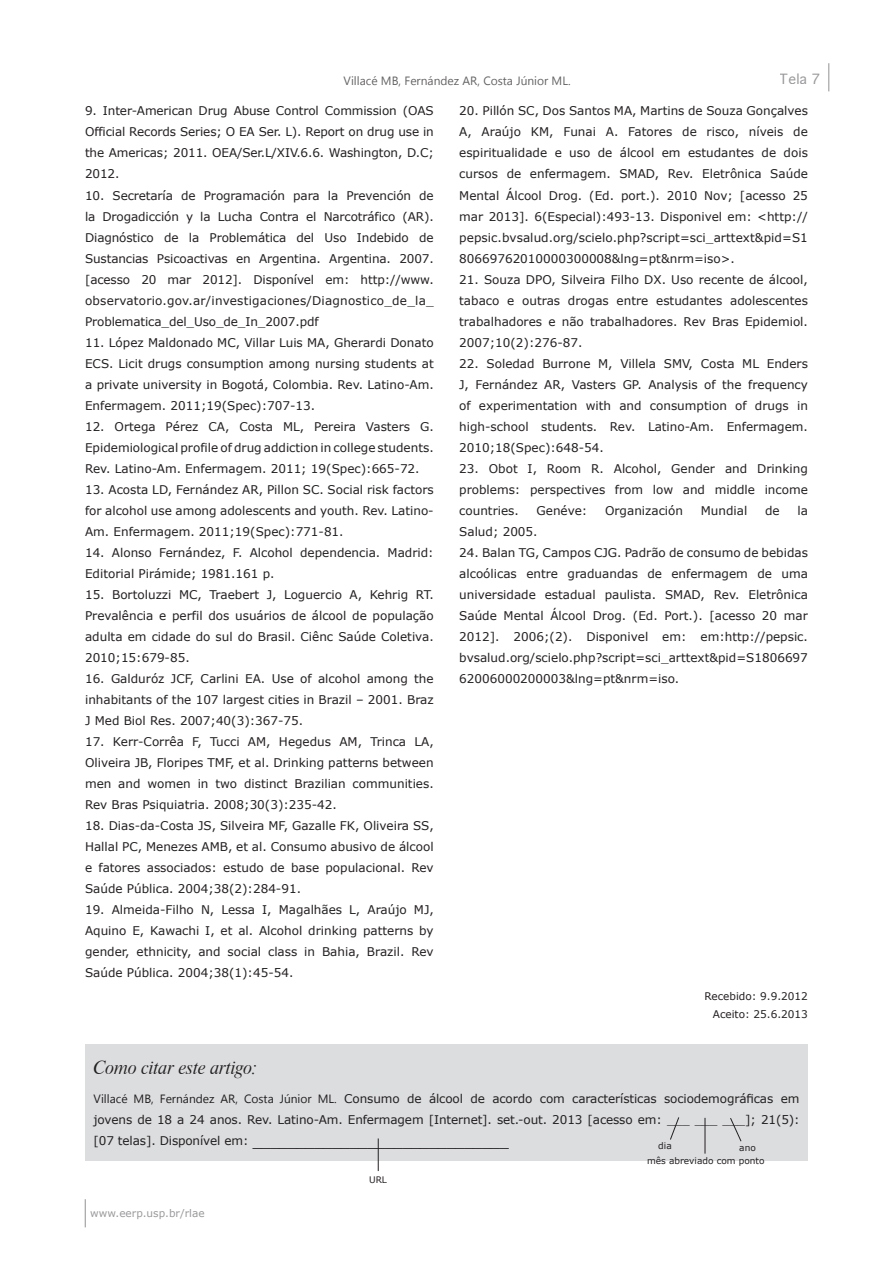
<style>
.page{position:relative;width:893px;height:1263px;background:#fff}
.page>*{position:absolute;margin:0;border:0;box-sizing:border-box;transform-origin:0 0}
.t1{font:18px "Times New Roman";color:#231f20}
.t2{font:18px "Dutch 801 BT Italic Headline";color:#231f20}
.t3{font:13.5px "Geneva";color:#6c6d70}
._18__Referências{font:12px/21px "Verdana";color:#231f20;text-align:justify}
.t4{font:12px "Segoe UI";color:#231f20}
.t5{font:10.5px/18px "Verdana";color:#231f20;text-align:right}
.t6{font:10.5px "Verdana";color:#6c6d70}
._18__Referências-2{font:9px "Verdana";color:#231f20}
.s1{font-family:"Segoe UI"}
.s2{font-family:"Verdana";font-size:12px}
</style>
<div class="page">
<svg style="left:85px;top:1199px;width:1px;height:28px"></svg>
<svg style="left:828px;top:63px;width:1px;height:28px"></svg>
<div style="left:85px;top:1044px;width:723px;height:117px;background:#dcdddf"></div>
<svg style="left:670px;top:1117px;width:9px;height:23px"></svg>
<hr style="left:705px;top:1118px;width:1px;height:35px;background:#231f20">
<svg style="left:730px;top:1118px;width:11px;height:24px"></svg>
<hr style="left:378px;top:1138px;width:1px;height:33px;background:#231f20">
<p class="t4" style="left:344px;top:72px;width:229px">Villacé MB, Fernández AR, Costa Júnior ML.</p>
<p class="t3" style="left:780px;top:70px;width:42px">Tela 7</p>
<p class="_18__Referências" style="left:85px;top:100px;width:350px">9. Inter-American Drug Abuse Control Commission (OAS Official Records Series; O EA Ser. L). Report on drug use in the Americas; 2011. OEA/Ser.L/XIV.6.6. Washington, D.C; 2012.</p>
<p class="_18__Referências" style="left:85px;top:184px;width:350px">10. Secretaría de Programación para la Prevención de la Drogadicción y la Lucha Contra el Narcotráfico (AR).<br>Diagnóstico de la Problemática del Uso Indebido de Sustancias Psicoactivas en Argentina. Argentina. 2007. [acesso 20 mar 2012]. Disponível em: http://www. observatorio.gov.ar/investigaciones/Diagnostico_de_la_ Problematica_del_Uso_de_In_2007.pdf</p>
<p class="_18__Referências" style="left:85px;top:331px;width:350px">11. López Maldonado MC, Villar Luis MA, Gherardi Donato ECS. Licit drugs consumption among nursing students at a private university in Bogotá, Colombia. Rev. Latino-Am.<br>Enfermagem. 2011;19(Spec):707-13.</p>
<p class="_18__Referências" style="left:85px;top:415px;width:350px">12. Ortega Pérez CA, Costa ML, Pereira Vasters G.<br>Epidemiological profile of drug addiction in college students.<br>Rev. Latino-Am. Enfermagem. 2011; 19(Spec):665-72.</p>
<p class="_18__Referências" style="left:85px;top:478px;width:350px">13. Acosta LD, Fernández AR, Pillon SC. Social risk factors for alcohol use among adolescents and youth. Rev. Latino-Am. Enfermagem. 2011;19(Spec):771-81.</p>
<p class="_18__Referências" style="left:85px;top:541px;width:350px">14. Alonso Fernández, F. Alcohol dependencia. Madrid:<br>Editorial Pirámide; 1981.161 p.</p>
<p class="_18__Referências" style="left:85px;top:583px;width:350px">15. Bortoluzzi MC, Traebert J, Loguercio A, Kehrig RT.<br>Prevalência e perfil dos usuários de álcool de população adulta em cidade do sul do Brasil. Ciênc Saúde Coletiva.<br>2010;15:679-85.</p>
<p class="_18__Referências" style="left:85px;top:667px;width:350px">16. Galduróz JCF, Carlini EA. Use of alcohol among the inhabitants of the 107 largest cities in Brazil – 2001. Braz J Med Biol Res. 2007;40(3):367-75.</p>
<p class="_18__Referências" style="left:85px;top:730px;width:350px">17. Kerr-Corrêa F, Tucci AM, Hegedus AM, Trinca LA, Oliveira JB, Floripes TMF, et al. Drinking patterns between men and women in two distinct Brazilian communities.<br>Rev Bras Psiquiatria. 2008;30(3):235-42.</p>
<p class="_18__Referências" style="left:85px;top:814px;width:350px">18. Dias-da-Costa JS, Silveira MF, Gazalle FK, Oliveira SS, Hallal PC, Menezes AMB, et al. Consumo abusivo de álcool e fatores associados: estudo de base populacional. Rev Saúde Pública. 2004;38(2):284-91.</p>
<p class="_18__Referências" style="left:85px;top:898px;width:350px">19. Almeida-Filho N, Lessa I, Magalhães L, Araújo MJ, Aquino E, Kawachi I, et al. Alcohol drinking patterns by gender, ethnicity, and social class in Bahia, Brazil. Rev Saúde Pública. 2004;38(1):45-54.</p>
<p class="_18__Referências" style="left:459px;top:100px;width:350px">20. Pillón SC, Dos Santos MA, Martins de Souza Gonçalves A, Araújo KM, Funai A. Fatores de risco, níveis de espiritualidade e uso de álcool em estudantes de dois cursos de enfermagem. SMAD, Rev. Eletrônica Saúde Mental Álcool Drog. (Ed. port.). 2010 Nov; [acesso 25 mar 2013]. 6(Especial):493-13. Disponivel em: &lt;http:// pepsic.bvsalud.org/scielo.php?script=sci_arttext&amp;pid=S1<br>80669762010000300008&amp;lng=pt&amp;nrm=iso&gt;.</p>
<p class="_18__Referências" style="left:459px;top:268px;width:350px">21. Souza DPO, Silveira Filho DX. Uso recente de álcool, tabaco e outras drogas entre estudantes adolescentes trabalhadores e não trabalhadores. Rev Bras Epidemiol.<br>2007;10(2):276-87.</p>
<p class="_18__Referências" style="left:459px;top:352px;width:350px">22. Soledad Burrone M, Villela SMV, Costa ML Enders J, Fernández AR, Vasters GP. Analysis of the frequency of experimentation with and consumption of drugs in high-school students. Rev. Latino-Am. Enfermagem.<br>2010;18(Spec):648-54.</p>
<p class="_18__Referências" style="left:459px;top:457px;width:350px">23. Obot I, Room R. Alcohol, Gender and Drinking problems: perspectives from low and middle income countries.</p>
<p class="_18__Referências" style="left:537px;top:499px;width:52px">Genéve:</p>
<p class="_18__Referências" style="left:605px;top:499px;width:80px">Organización</p>
<p class="_18__Referências" style="left:701px;top:499px;width:48px">Mundial</p>
<p class="_18__Referências" style="left:765px;top:499px;width:16px">de</p>
<p class="_18__Referências" style="left:797px;top:499px;width:12px">la</p>
<p class="_18__Referências" style="left:459px;top:520px;width:80px">Salud; 2005.</p>
<p class="_18__Referências" style="left:459px;top:541px;width:350px">24. Balan TG, Campos CJG. Padrão de consumo de bebidas alcoólicas entre graduandas de enfermagem de uma universidade estadual paulista. SMAD, Rev. Eletrônica Saúde Mental Álcool Drog. (Ed. Port.). [acesso 20 mar 2012]. 2006;(2). Disponivel em: em:http://pepsic. bvsalud.org/scielo.php?script=sci_arttext&amp;pid=S1806697<br>62006000200003&amp;lng=pt&amp;nrm=iso.</p>
<p class="t5" style="left:704px;top:987px;width:105px">Recebido: 9.9.2012<br>Aceito: 25.6.2013</p>
<h1 class="t2" style="left:94px;top:1056px;width:165px">Como citar este artigo:</h1>
<p class="_18__Referências" style="left:94px;top:1088px;width:708px"><span class="s1">Villacé MB, Fernández AR, Costa Júnior ML.</span> Consumo de álcool de acordo com características sociodemográficas em jovens de 18 a 24 anos. Rev. Latino-Am. Enfermagem [Internet]. set.-out. 2013 [acesso em: ___ ___ ___]; 21(5):</p>
<h1 class="t1" style="left:94px;top:1127px;width:417px"><span class="s2">[07 telas]. Disponível em:</span> _____________________________</h1>
<p class="_18__Referências-2" style="left:658px;top:1140px;width:15px">dia</p>
<p class="_18__Referências-2" style="left:647px;top:1155px;width:119px">mês abreviado com ponto</p>
<p class="_18__Referências-2" style="left:739px;top:1142px;width:18px">ano</p>
<p class="t6" style="left:90px;top:1207px;width:116px">www.eerp.usp.br/rlae</p>
<p class="_18__Referências-2" style="left:369px;top:1174px;width:19px">URL</p>
</div>
